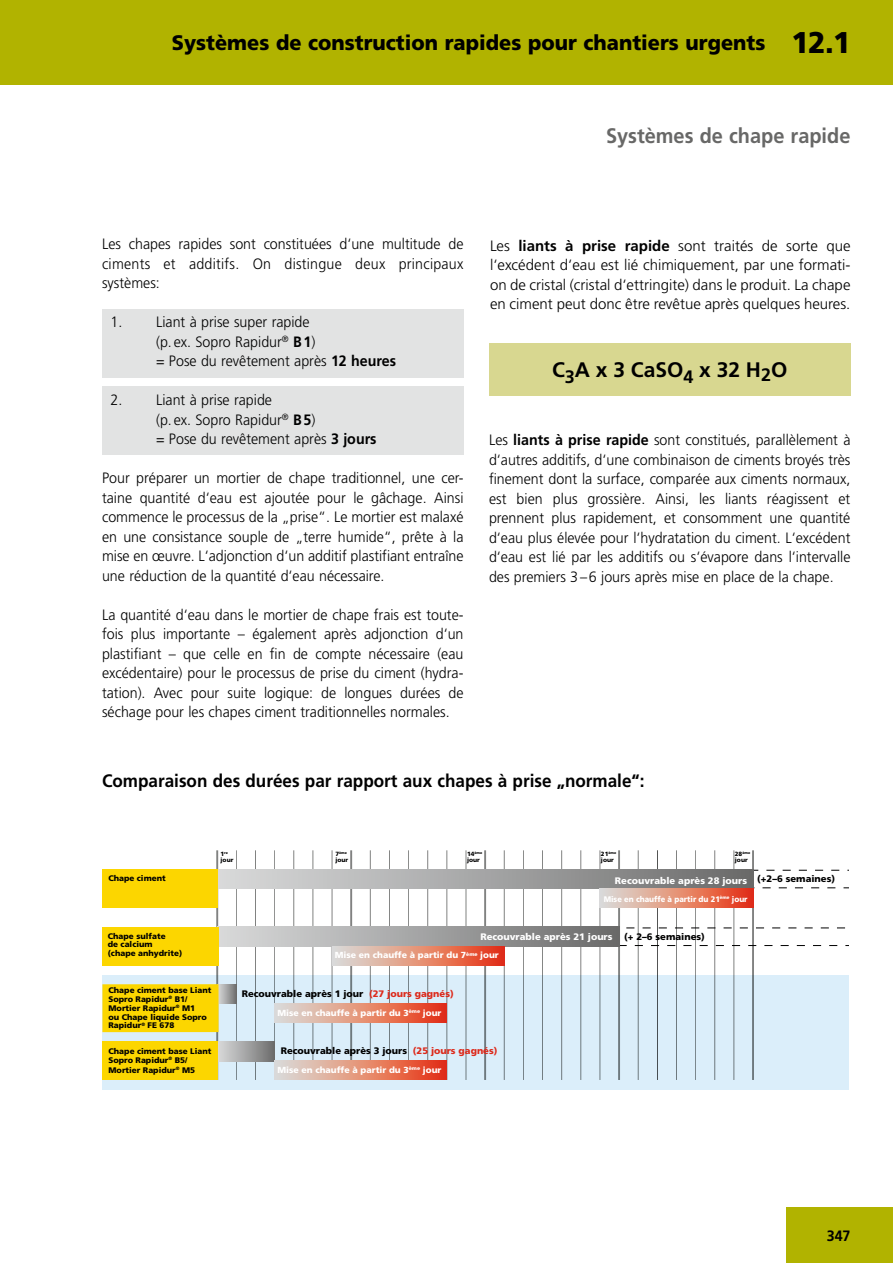
<style>
.page{position:relative;width:893px;height:1263px;background:#fff}
.page>*{position:absolute;margin:0;border:0;box-sizing:border-box;transform-origin:0 0}
.t1{font:900 30px "Frutiger LT";color:#000;scale:.95 1}
.t2{font:900 21px "Frutiger LT";color:#000;scale:.95 1}
.t3{font:700 21px "Frutiger LT";color:#686867;scale:.95 1}
.t4{font:700 21px "Frutiger LT";color:#000}
.t5{font:700 18px "Frutiger LT";color:#000;scale:.95 1}
.t6{font:300 15px/19.5px "Frutiger LT";color:#000;text-align:justify;scale:.95 1}
.t7{font:300 15px/19.5px "Frutiger LT";color:#000;text-align:justify}
.t8{font:700 15px "Frutiger LT";color:#000;scale:.95 1}
.t9{font:900 9.45px "Frutiger LT";color:#000}
.t10{font:900 9.45px "Frutiger LT";color:#fff}
.t11{font:900 8.7px "Frutiger LT";color:#fff}
.t12{font:900 8.1px/8.7px "Frutiger LT";color:#000}
.t13{font:900 8.1px "Frutiger LT";color:#fff;scale:.92 1}
.t14{font:900 6.15px "Frutiger LT";color:#000}
.t15{font:900 3.6px "Frutiger LT";color:#000}
.s1{font-weight:700}
.s2{font-size:6.15px}
.s3{color:#000}
.s4{color:#dd2a1b}
</style>
<div class="page">
<div style="left:0;top:0;width:893px;height:85px;background:#b1b300"></div>
<div style="left:787px;top:1208px;width:106px;height:55px;background:#b1b300"></div>
<div style="left:102px;top:309px;width:361px;height:68px;background:#e2e3e3"></div>
<div style="left:102px;top:387px;width:361px;height:68px;background:#e2e3e3"></div>
<div style="left:102px;top:975px;width:746px;height:114px;background:#dbeefa"></div>
<svg style="left:754px;top:870px;width:94px;height:18px"></svg>
<svg style="left:620px;top:927px;width:228px;height:19px"></svg>
<hr style="left:236px;top:850px;width:1px;height:230px;background:#818281">
<hr style="left:255px;top:850px;width:1px;height:230px;background:#818281">
<hr style="left:274px;top:850px;width:1px;height:230px;background:#818281">
<hr style="left:293px;top:850px;width:1px;height:230px;background:#818281">
<hr style="left:313px;top:850px;width:1px;height:230px;background:#818281">
<hr style="left:332px;top:850px;width:1px;height:230px;background:#818281">
<hr style="left:350px;top:850px;width:2px;height:230px;background:#818281">
<hr style="left:370px;top:850px;width:1px;height:230px;background:#818281">
<hr style="left:389px;top:850px;width:1px;height:230px;background:#818281">
<hr style="left:427px;top:850px;width:1px;height:230px;background:#818281">
<hr style="left:446px;top:850px;width:1px;height:230px;background:#818281">
<hr style="left:466px;top:850px;width:1px;height:230px;background:#818281">
<hr style="left:484px;top:850px;width:2px;height:230px;background:#818281">
<hr style="left:504px;top:850px;width:1px;height:230px;background:#818281">
<hr style="left:523px;top:850px;width:1px;height:230px;background:#818281">
<hr style="left:542px;top:850px;width:1px;height:230px;background:#818281">
<hr style="left:561px;top:850px;width:1px;height:230px;background:#818281">
<hr style="left:580px;top:850px;width:1px;height:230px;background:#818281">
<hr style="left:618px;top:850px;width:2px;height:230px;background:#818281">
<hr style="left:638px;top:850px;width:1px;height:230px;background:#818281">
<hr style="left:657px;top:850px;width:1px;height:230px;background:#818281">
<hr style="left:676px;top:850px;width:1px;height:230px;background:#818281">
<hr style="left:695px;top:850px;width:1px;height:230px;background:#818281">
<hr style="left:714px;top:850px;width:1px;height:230px;background:#818281">
<hr style="left:733px;top:850px;width:1px;height:230px;background:#818281">
<hr style="left:752px;top:850px;width:2px;height:230px;background:#818281">
<hr style="left:216px;top:850px;width:2px;height:230px;background:#818281">
<hr style="left:408px;top:850px;width:1px;height:230px;background:#818281">
<hr style="left:600px;top:850px;width:1px;height:230px;background:#818281">
<div style="left:217px;top:869px;width:536px;height:19px;background:linear-gradient(to right,#dbdcdc,#6c6c6b)"></div>
<div style="left:600px;top:888px;width:153px;height:20px;background:linear-gradient(to right,#dde5dc,#e83511)"></div>
<div style="left:217px;top:927px;width:402px;height:19px;background:linear-gradient(to right,#dbdcdc,#6c6c6c)"></div>
<svg style="left:219px;top:984px;width:17px;height:19px"></svg>
<div style="left:217px;top:1042px;width:58px;height:19px;background:linear-gradient(to right,#dbdcdd,#6f6f6e)"></div>
<div style="left:275px;top:1003px;width:172px;height:19px;background:linear-gradient(to right,#dde5dc,#e83612)"></div>
<div style="left:332px;top:946px;width:172px;height:19px;background:linear-gradient(to right,#dde6dc,#e83613)"></div>
<div style="left:275px;top:1061px;width:172px;height:19px;background:linear-gradient(to right,#dde5dc,#e83612)"></div>
<div style="left:102px;top:869px;width:116px;height:39px;background:#fcd600"></div>
<div style="left:102px;top:927px;width:117px;height:38px;background:#fcd600"></div>
<div style="left:102px;top:984px;width:117px;height:48px;background:#fcd600"></div>
<div style="left:102px;top:1042px;width:116px;height:38px;background:#fcd600"></div>
<div style="left:489px;top:343px;width:361px;height:53px;background:#d8d790"></div>
<h2 class="t2" style="left:172px;top:30px;width:626px">Systèmes de construction rapides pour chantiers urgents</h2>
<h1 class="t1" style="left:791px;top:24px;width:64px">12.1</h1>
<h2 class="t3" style="left:606px;top:124px;width:259px">Systèmes de chape rapide</h2>
<p class="t6" style="left:102px;top:235px;width:382px">Les chapes rapides sont constituées d‘une multitude de ciments et additifs. On distingue deux principaux systèmes:</p>
<p class="t6" style="left:156px;top:313px;width:254px;text-align:left;text-indent:-46px">1. Liant à prise super rapide<br>(p.ex. Sopro Rapidur<sup>®</sup> <span class="s1">B1</span>)<br>= Pose du revêtement après <span class="s1">12 heures</span></p>
<p class="t6" style="left:156px;top:391px;width:234px;text-align:left;text-indent:-46px">2. Liant à prise rapide<br>(p.ex. Sopro Rapidur<sup>®</sup> <span class="s1">B5</span>)<br>= Pose du revêtement après <span class="s1">3 jours</span></p>
<p class="t6" style="left:102px;top:469px;width:382px">Pour préparer un mortier de chape traditionnel, une cer&shy;taine quantité d‘eau est ajoutée pour le gâchage. Ainsi commence le processus de la „prise“. Le mortier est malaxé en une consistance souple de „terre humide“, prête à la mise en œuvre. L‘adjonction d‘un additif plastifiant entraîne une réduction de la quantité d‘eau nécessaire.</p>
<p class="t6" style="left:102px;top:605px;width:382px">La quantité d‘eau dans le mortier de chape frais est toute&shy;fois plus importante – également après adjonction d‘un plastifiant – que celle en fin de compte nécessaire (eau excédentaire) pour le processus de prise du ciment (hydra&shy;tation). Avec pour suite logique: de longues durées de séchage pour les chapes ciment traditionnelles normales.</p>
<p class="t7" style="left:490px;top:236px;width:362px">Les <span class="s1">liants à prise rapide</span> sont traités de sorte que l‘excédent d‘eau est lié chimiquement, par une formati&shy;on de cristal (cristal d‘ettringite) dans le produit. La chape en ciment peut donc être revêtue après quelques heures.</p>
<h2 class="t4" style="left:552px;top:357px;width:237px">C<sub>3</sub>A x 3 CaSO<sub>4</sub> x 32 H<sub>2</sub>O</h2>
<p class="t6" style="left:489px;top:430px;width:382px">Les <span class="s1">liants à prise rapide</span> sont constitués, parallèlement à d‘autres additifs, d‘une combinaison de ciments broyés très finement dont la surface, comparée aux ciments normaux, est bien plus grossière. Ainsi, les liants réagissent et prennent plus rapidement, et consomment une quantité d‘eau plus élevée pour l‘hydratation du ciment. L‘excédent d‘eau est lié par les additifs ou s‘évapore dans l‘intervalle des premiers 3–6 jours après mise en place de la chape.</p>
<p class="t5" style="left:102px;top:771px;width:572px">Comparaison des durées par rapport aux chapes à prise „normale“:</p>
<p class="t15" style="left:221px;top:851px;width:9px"><span class="s2">1</span>re</p>
<p class="t14" style="left:221px;top:856px;width:14px">jour</p>
<p class="t15" style="left:335px;top:851px;width:13px"><span class="s2">7</span>ème</p>
<p class="t14" style="left:335px;top:856px;width:14px">jour</p>
<p class="t15" style="left:467px;top:851px;width:17px"><span class="s2">14</span>ème</p>
<p class="t14" style="left:467px;top:856px;width:14px">jour</p>
<p class="t15" style="left:601px;top:851px;width:17px"><span class="s2">21</span>ème</p>
<p class="t14" style="left:601px;top:856px;width:14px">jour</p>
<p class="t15" style="left:735px;top:851px;width:17px"><span class="s2">28</span>ème</p>
<p class="t14" style="left:735px;top:856px;width:14px">jour</p>
<p class="t12" style="left:108px;top:874px;width:59px">Chape ciment</p>
<p class="t9" style="left:757px;top:873px;width:79px">(+2–6 semaines)</p>
<p class="t10" style="left:615px;top:874px;width:134px">Recouvrable après 28 jours</p>
<p class="t12" style="left:108px;top:931px;width:76px">Chape sulfate<br>de calcium (chape anhydrite)</p>
<p class="t12" style="left:108px;top:986px;width:104px">Chape ciment base Liant<br>Sopro Rapidur<sup>®</sup> B1/<br>Mortier Rapidur<sup>®</sup> M1<br>ou Chape liquide Sopro<br>Rapidur<sup>®</sup> FE 678</p>
<p class="t12" style="left:108px;top:1046px;width:104px;line-height:9.4px">Chape ciment base Liant<br>Sopro Rapidur<sup>®</sup> B5/<br>Mortier Rapidur<sup>®</sup> M5</p>
<p class="t13" style="left:604px;top:894px;width:158px">Mise en chauffe à partir du 21<sup>ème</sup> jour</p>
<p class="t10" style="left:480px;top:931px;width:226px">Recouvrable après 21 jours <span class="s3">(+ 2–6 semaines)</span></p>
<p class="t11" style="left:335px;top:950px;width:166px">Mise en chauffe à partir du 7<sup>ème</sup> jour</p>
<p class="t9" style="left:242px;top:988px;width:213px">Recouvrable après 1 jour <span class="s4">(27 jours gagnés)</span></p>
<p class="t11" style="left:277px;top:1007px;width:166px">Mise en chauffe à partir du 3<sup>ème</sup> jour</p>
<p class="t9" style="left:281px;top:1045px;width:218px">Recouvrable après 3 jours <span class="s4">(25 jours gagnés)</span></p>
<p class="t11" style="left:277px;top:1065px;width:166px">Mise en chauffe à partir du 3<sup>ème</sup> jour</p>
<p class="t8" style="left:827px;top:1226px;width:26px">347</p>
</div>
